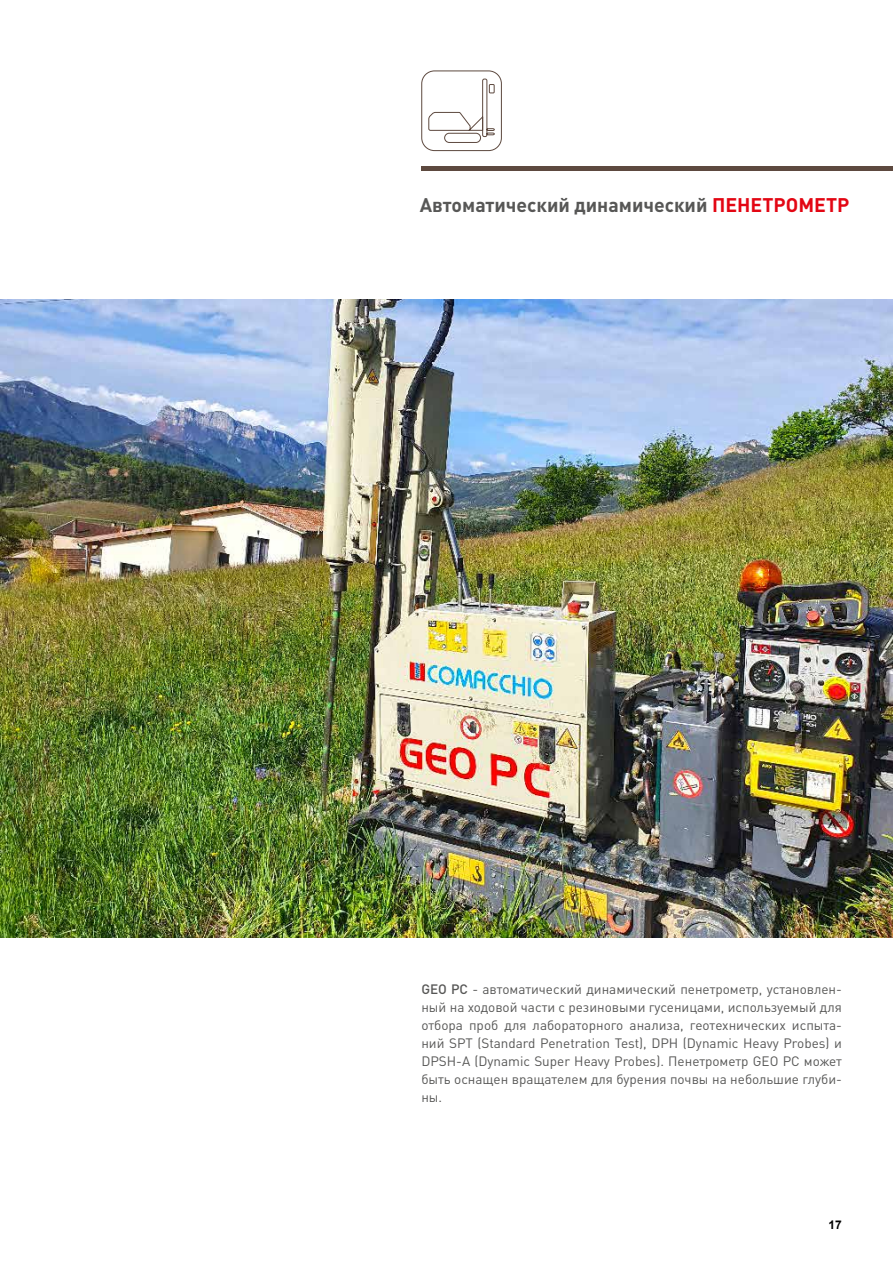
<style>
.page{position:relative;width:893px;height:1263px;background:#fff}
.page>*{position:absolute;margin:0;border:0;box-sizing:border-box;transform-origin:0 0}
.t1{font:700 19.5px "DIN Pro";color:#575756}
.t2{font:13.5px/18px "DIN Pro";color:#575756;text-align:justify}
.t3{font:700 12px "Arial";color:#000}
.s1{color:#e30613}
.s2{font-weight:500}
</style>
<div class="page">
<img style="left:0;top:300px;width:893px;height:638px">
<hr style="left:421px;top:166px;width:472px;height:4px;background:#5d493f">
<svg style="left:428px;top:78px;width:67px;height:65px"></svg>
<div style="left:421px;top:71px;width:81px;height:80px;border:1px solid #5d493f;border-radius:13px"></div>
<h1 class="t1" style="left:420px;top:188px;width:431px">Автоматический динамический <span class="s1">ПЕНЕТРОМЕТР</span></h1>
<p class="t2" style="left:421px;top:978px;width:422px"><span class="s2">GEO PC</span> - автоматический динамический пенетрометр, установлен&shy;ный на ходовой части с резиновыми гусеницами, используемый для отбора проб для лабораторного анализа, геотехнических испыта&shy;ний SPT (Standard Penetration Test), DPH (Dynamic Heavy Probes) и DPSH-A (Dynamic Super Heavy Probes). Пенетрометр GEO PC может быть оснащен вращателем для бурения почвы на небольшие глуби&shy;ны.</p>
<p class="t3" style="left:829px;top:1216px;width:15px">17</p>
</div>
